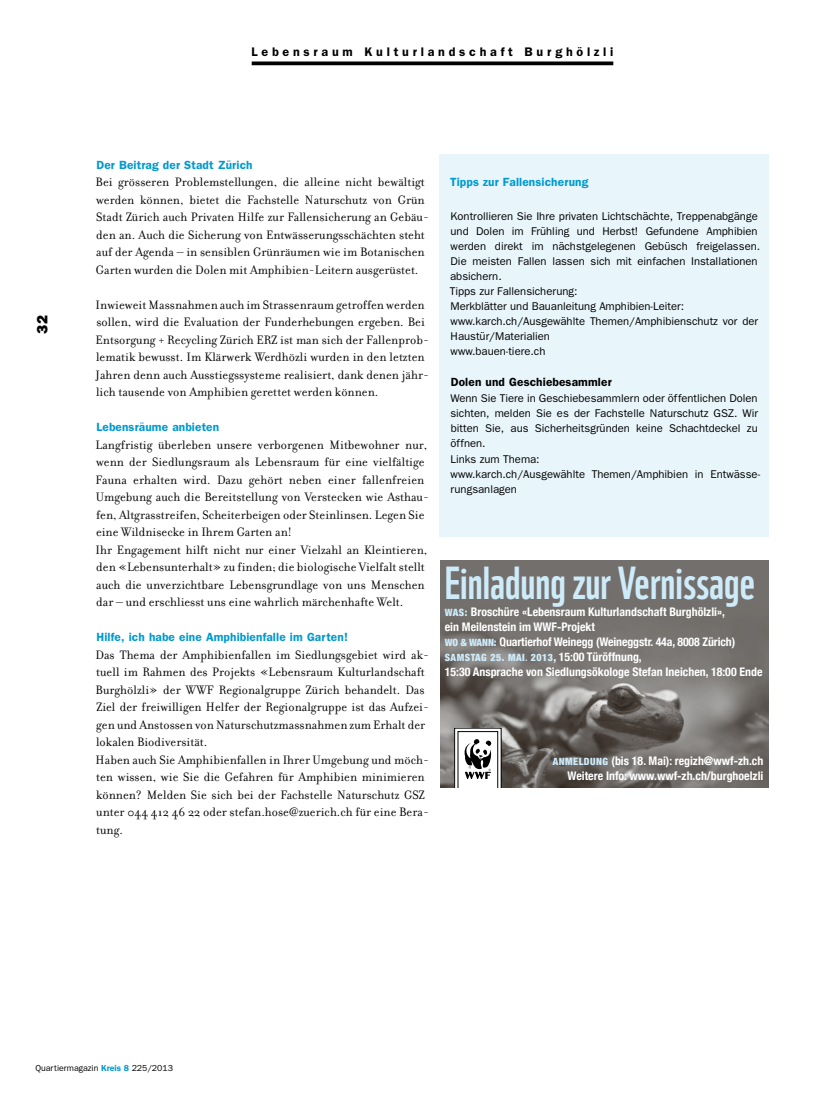
<style>
.page{position:relative;width:815px;height:1106px;background:#fff}
.page>*{position:absolute;margin:0;border:0;box-sizing:border-box;transform-origin:0 0}
.t1{font:45px "WWF";color:#ceebfa}
.t2{font:800 15px "Franklin Gothic";color:#000}
.t3{font:13.12px/17.5px "Filosofia";letter-spacing:.005em;color:#000}
.t4{font:600 12.5px "Franklin Gothic";letter-spacing:.3em;color:#000}
.t5{font:700 condensed 11.88px/15px "Helvetica Neue";color:#fff}
.t6{font:600 11.88px "Franklin Gothic";letter-spacing:.01em;color:#009ace}
.t7{font:600 11.88px "Franklin Gothic";letter-spacing:.01em;color:#000}
.t8{font:11.25px/15px "Franklin Gothic";color:#000}
.t9{font:900 condensed 10px "Helvetica Neue";letter-spacing:.05em;color:#ceebfa}
.t10{font:8.75px "Franklin Gothic";color:#000}
.s1{font-weight:900;font-size:10px;color:#ceebfa}
.s2{font-weight:700}
.s3{font-weight:700;font-size:11.88px;color:#fff}
.s4{font-weight:600;color:#009ace}
</style>
<div class="page">
<div style="left:439px;top:154px;width:330px;height:382px;background:#e8f5fb"></div>
<img style="left:441px;top:561px;width:328px;height:226px">
<svg style="left:455px;top:728px;width:46px;height:59px"></svg>
<svg style="left:252px;top:61px;width:361px;height:4px"></svg>
<p class="t2" style="left:33px;top:333px;width:20px;rotate:-90deg">32</p>
<p class="t4" style="left:252px;top:44px;width:363px">Lebensraum Kulturlandschaft Burghölzli</p>
<p class="t6" style="left:96px;top:157px;width:158px">Der Beitrag der Stadt Zürich</p>
<p class="t3" style="left:96px;top:173px;width:335px">Bei grösseren Problemstellungen, die alleine nicht bewältigt werden können, bietet die Fachstelle Naturschutz von Grün Stadt Zürich auch Privaten Hilfe zur Fallensicherung an Gebäu&shy;den an. Auch die Sicherung von Entwässerungsschächten steht auf der Agenda – in sensiblen Grünräumen wie im Botanischen Garten wurden die Dolen mit Amphibien-Leitern ausgerüstet.</p>
<p class="t3" style="left:96px;top:296px;width:335px">Inwieweit Massnahmen auch im Strassenraum getroffen werden sollen, wird die Evaluation der Funderhebungen ergeben. Bei Entsorgung + Recycling Zürich ERZ ist man sich der Fallenprob&shy;lematik bewusst. Im Klärwerk Werdhözli wurden in den letzten Jahren denn auch Ausstiegssysteme realisiert, dank denen jähr&shy;lich tausende von Amphibien gerettet werden können.</p>
<p class="t6" style="left:96px;top:420px;width:124px">Lebensräume anbieten</p>
<p class="t3" style="left:96px;top:436px;width:335px">Langfristig überleben unsere verborgenen Mitbewohner nur, wenn der Siedlungsraum als Lebensraum für eine vielfältige Fauna erhalten wird. Dazu gehört neben einer fallenfreien Umgebung auch die Bereitstellung von Verstecken wie Asthau&shy;fen, Altgrasstreifen, Scheiterbeigen oder Steinlinsen. Legen Sie eine Wildnisecke in Ihrem Garten an!<br>Ihr Engagement hilft nicht nur einer Vielzahl an Kleintieren, den «Lebensunterhalt» zu finden; die biologische Vielfalt stellt auch die unverzichtbare Lebensgrundlage von uns Menschen dar – und erschliesst uns eine wahrlich märchenhafte Welt.</p>
<p class="t6" style="left:96px;top:630px;width:253px">Hilfe, ich habe eine Amphibienfalle im Garten!</p>
<p class="t3" style="left:96px;top:646px;width:335px">Das Thema der Amphibienfallen im Siedlungsgebiet wird ak&shy;tuell im Rahmen des Projekts «Lebensraum Kulturlandschaft Burghölzli» der WWF Regionalgruppe Zürich behandelt. Das Ziel der freiwilligen Helfer der Regionalgruppe ist das Aufzei&shy;gen und Anstossen von Naturschutzmassnahmen zum Erhalt der lokalen Biodiversität.<br>Haben auch Sie Amphibienfallen in Ihrer Umgebung und möch&shy;ten wissen, wie Sie die Gefahren für Amphibien minimieren können? Melden Sie sich bei der Fachstelle Naturschutz GSZ unter 044 412 46 22 oder stefan.hose@zuerich.ch für eine Bera&shy;tung.</p>
<p class="t6" style="left:450px;top:175px;width:140px">Tipps zur Fallensicherung</p>
<p class="t8" style="left:450px;top:208px;width:312px">Kontrollieren Sie Ihre privaten Lichtschächte, Treppenabgänge und Dolen im Frühling und Herbst! Gefundene Amphibien werden direkt im nächstgelegenen Gebüsch freigelassen.<br>Die meisten Fallen lassen sich mit einfachen Installationen absichern.<br>Tipps zur Fallensicherung:<br>Merkblätter und Bauanleitung Amphibien-Leiter: www.karch.ch/Ausgewählte Themen/Amphibienschutz vor der Haustür/Materialien<br>www.bauen-tiere.ch</p>
<p class="t7" style="left:451px;top:375px;width:162px">Dolen und Geschiebesammler</p>
<p class="t8" style="left:450px;top:391px;width:311px">Wenn Sie Tiere in Geschiebesammlern oder öffentlichen Dolen sichten, melden Sie es der Fachstelle Naturschutz GSZ. Wir bitten Sie, aus Sicherheitsgründen keine Schachtdeckel zu öffnen.<br>Links zum Thema:<br>www.karch.ch/Ausgewählte Themen/Amphibien in Entwässe&shy;rungsanlagen</p>
<h1 class="t1" style="left:445px;top:547px;width:312px">Einladungzur Vernissage</h1>
<p class="t5" style="left:445px;top:604px;width:292px"><span class="s1">WAS:</span> Broschüre «Lebensraum Kulturlandschaft Burghölzli», ein Meilenstein im WWF-Projekt<br><span class="s1">WO &amp; WANN:</span> Quartierhof Weinegg (Weineggstr. 44a, 8008 Zürich)</p>
<p class="t9" style="left:445px;top:651px;width:199px">SAMSTAG 25. MAI<span class="s2">.</span> 2013<span class="s3">, 15:00 Türöffnung,</span></p>
<p class="t5" style="left:445px;top:664px;width:319px">15:30 Ansprache von Siedlungsökologe Stefan Ineichen, 18:00 Ende</p>
<p class="t5" style="left:553px;top:753px;width:212px;text-align:right"><span class="s1">ANMELDUNG</span> (bis 18. Mai): regizh@wwf-zh.ch<br>Weitere Info: www.wwf-zh.ch/burghoelzli</p>
<p class="t10" style="left:35px;top:1062px;width:139px">Quartiermagazin <span class="s4">Kreis 8</span> 225/2013</p>
</div>
